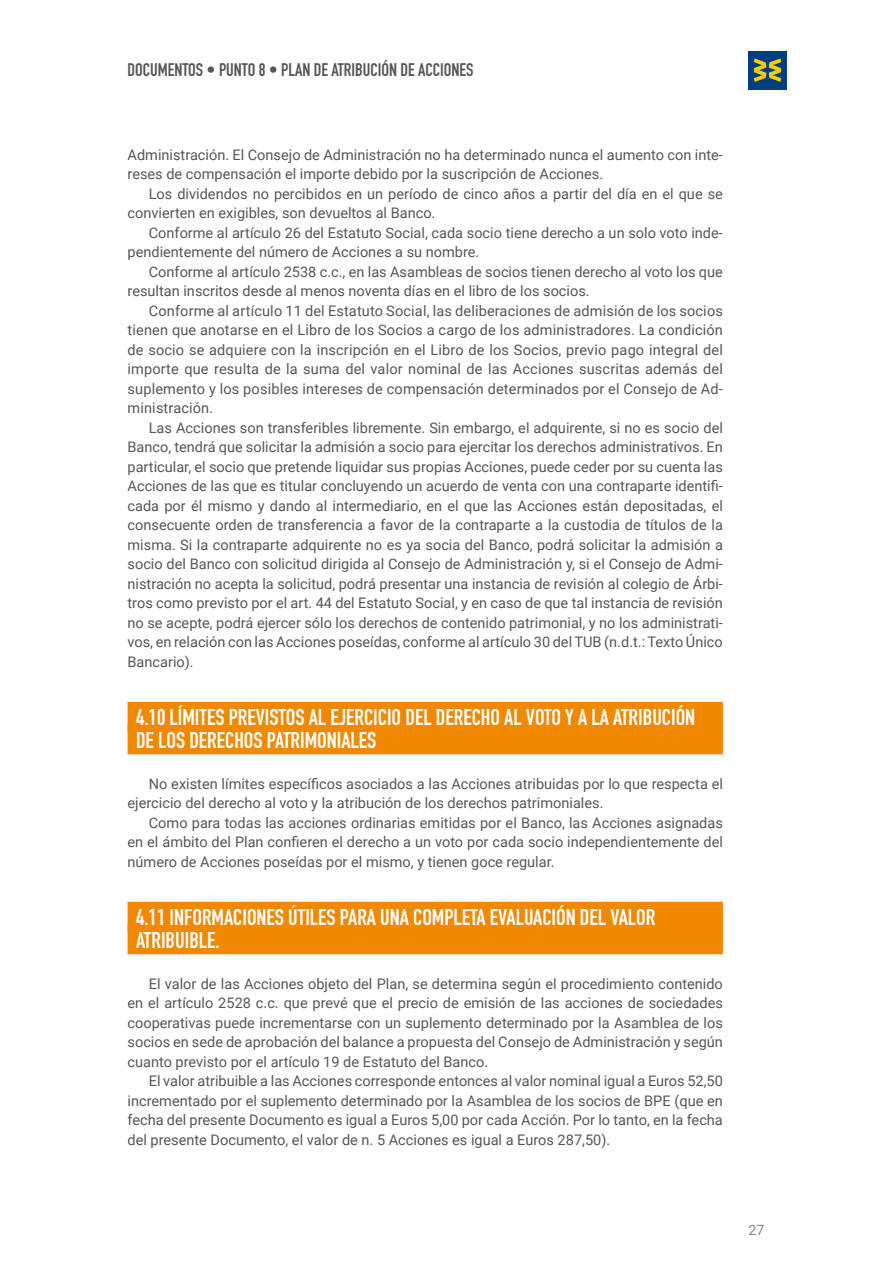
<style>
.page{position:relative;width:893px;height:1263px;background:#fff}
.page>*{position:absolute;margin:0;border:0;box-sizing:border-box;transform-origin:0 0}
.t1{font:22.5px/22.5px "DIN Engschrift Std";color:#fff}
.t2{font:18px "DIN Engschrift Std";color:#565656}
.t3{font:14.55px/19.5px "Roboto";color:#565656}
.t4{font:14.1px "Roboto";color:#878786}
</style>
<div class="page">
<div style="left:748px;top:51px;width:39px;height:38px;background:#003e84"></div>
<svg style="left:754px;top:58px;width:27px;height:24px"></svg>
<div style="left:128px;top:702px;width:595px;height:30px;background:#f18900"></div>
<div style="left:128px;top:724px;width:595px;height:30px;background:#f18900"></div>
<div style="left:128px;top:902px;width:595px;height:30px;background:#f18900"></div>
<div style="left:128px;top:924px;width:595px;height:30px;background:#f18900"></div>
<p class="t2" style="left:128px;top:59px;width:347px">DOCUMENTOS • PUNTO 8 • PLAN DE ATRIBUCIÓN DE ACCIONES</p>
<p class="t3" style="left:128px;top:144px;width:597px">Administración. El Consejo de Administración no ha determinado nunca el aumento con inte&shy;reses de compensación el importe debido por la suscripción de Acciones.</p>
<p class="t3" style="left:128px;top:183px;width:597px;text-indent:21px">Los dividendos no percibidos en un período de cinco años a partir del día en el que se convierten en exigibles, son devueltos al Banco.</p>
<p class="t3" style="left:128px;top:222px;width:597px;text-indent:21px">Conforme al artículo 26 del Estatuto Social, cada socio tiene derecho a un solo voto inde&shy;pendientemente del número de Acciones a su nombre.</p>
<p class="t3" style="left:128px;top:261px;width:597px;text-indent:21px">Conforme al artículo 2538 c.c., en las Asambleas de socios tienen derecho al voto los que resultan inscritos desde al menos noventa días en el libro de los socios.</p>
<p class="t3" style="left:128px;top:300px;width:597px;text-align:justify;text-indent:21px">Conforme al artículo 11 del Estatuto Social, las deliberaciones de admisión de los socios tienen que anotarse en el Libro de los Socios a cargo de los administradores. La condición de socio se adquiere con la inscripción en el Libro de los Socios, previo pago integral del importe que resulta de la suma del valor nominal de las Acciones suscritas además del suplemento y los posibles intereses de compensación determinados por el Consejo de Ad&shy;ministración.</p>
<p class="t3" style="left:128px;top:417px;width:597px;text-align:justify;text-indent:21px">Las Acciones son transferibles libremente. Sin embargo, el adquirente, si no es socio del Banco, tendrá que solicitar la admisión a socio para ejercitar los derechos administrativos. En particular, el socio que pretende liquidar sus propias Acciones, puede ceder por su cuenta las Acciones de las que es titular concluyendo un acuerdo de venta con una contraparte identifi&shy;cada por él mismo y dando al intermediario, en el que las Acciones están depositadas, el consecuente orden de transferencia a favor de la contraparte a la custodia de títulos de la misma. Si la contraparte adquirente no es ya socia del Banco, podrá solicitar la admisión a socio del Banco con solicitud dirigida al Consejo de Administración y, si el Consejo de Admi&shy;nistración no acepta la solicitud, podrá presentar una instancia de revisión al colegio de Árbi&shy;tros como previsto por el art. 44 del Estatuto Social, y en caso de que tal instancia de revisión no se acepte, podrá ejercer sólo los derechos de contenido patrimonial, y no los administrati&shy;vos, en relación con las Acciones poseídas, conforme al artículo 30 del TUB (n.d.t.: Texto Único Bancario).</p>
<h1 class="t1" style="left:136px;top:706px;width:561px">4.10 LÍMITES PREVISTOS AL EJERCICIO DEL DERECHO AL VOTO Y A LA ATRIBUCIÓN<br>DE LOS DERECHOS PATRIMONIALES</h1>
<p class="t3" style="left:128px;top:773px;width:597px;text-indent:21px">No existen límites específicos asociados a las Acciones atribuidas por lo que respecta el ejercicio del derecho al voto y la atribución de los derechos patrimoniales.</p>
<p class="t3" style="left:128px;top:812px;width:597px;text-align:justify;text-indent:21px">Como para todas las acciones ordinarias emitidas por el Banco, las Acciones asignadas en el ámbito del Plan confieren el derecho a un voto por cada socio independientemente del número de Acciones poseídas por el mismo, y tienen goce regular.</p>
<h1 class="t1" style="left:136px;top:906px;width:521px">4.11 INFORMACIONES ÚTILES PARA UNA COMPLETA EVALUACIÓN DEL VALOR<br>ATRIBUIBLE.</h1>
<p class="t3" style="left:128px;top:973px;width:597px;text-align:justify;text-indent:21px">El valor de las Acciones objeto del Plan, se determina según el procedimiento contenido en el artículo 2528 c.c. que prevé que el precio de emisión de las acciones de sociedades cooperativas puede incrementarse con un suplemento determinado por la Asamblea de los socios en sede de aprobación del balance a propuesta del Consejo de Administración y según cuanto previsto por el artículo 19 de Estatuto del Banco.</p>
<p class="t3" style="left:128px;top:1071px;width:597px;text-align:justify;text-indent:21px">El valor atribuible a las Acciones corresponde entonces al valor nominal igual a Euros 52,50 incrementado por el suplemento determinado por la Asamblea de los socios de BPE (que en fecha del presente Documento es igual a Euros 5,00 por cada Acción. Por lo tanto, en la fecha del presente Documento, el valor de n. 5 Acciones es igual a Euros 287,50).</p>
<p class="t4" style="left:748px;top:1220px;width:17px">27</p>
</div>
